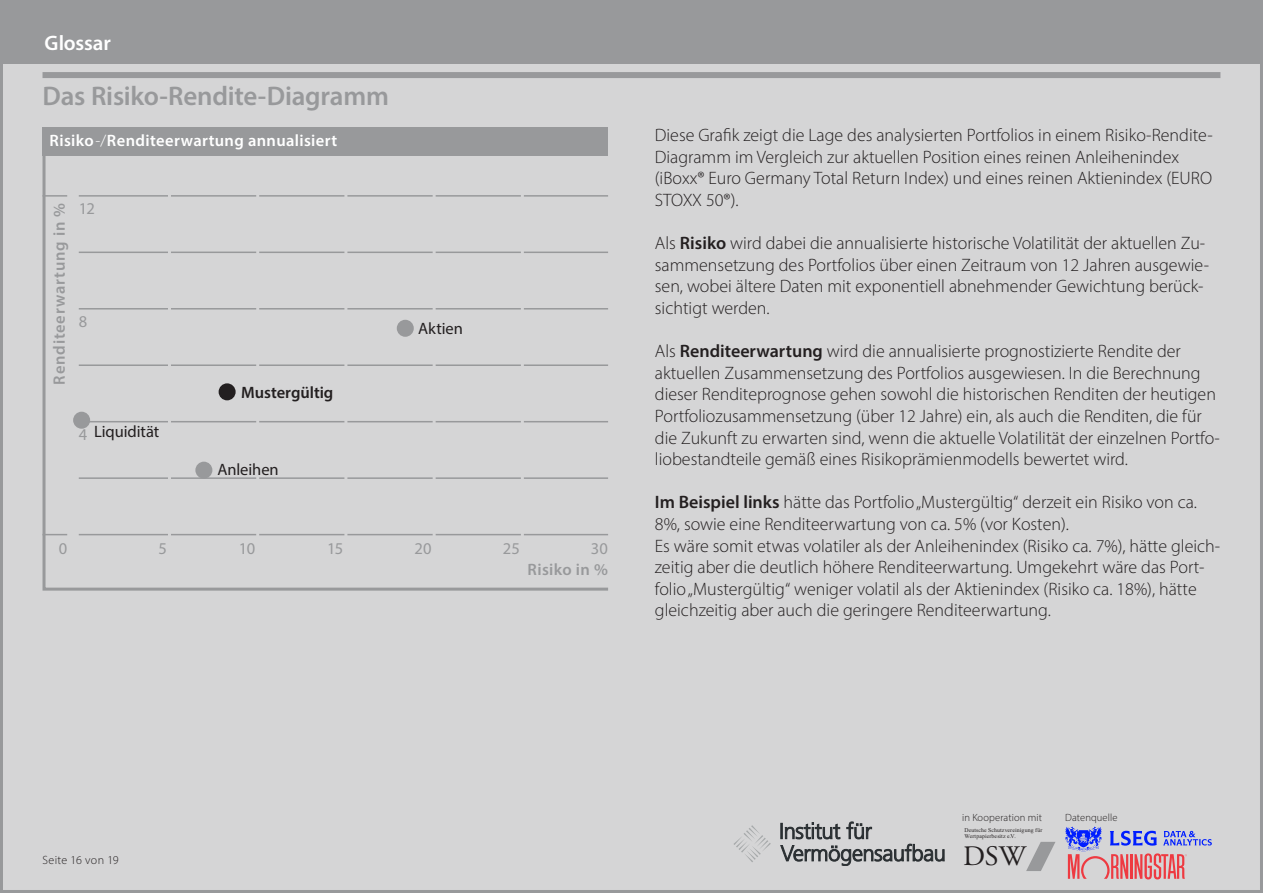
<style>
.page{position:relative;width:1263px;height:893px;background:#fff}
.page>*{position:absolute;margin:0;border:0;box-sizing:border-box;transform-origin:0 0}
.t1{font:28.2px "Adobe Garamond Pro";color:#231f20}
.t2{font:600 27px "Myriad Pro";letter-spacing:-.01em;color:#98999b}
.t3{font:600 21px "Myriad Pro";letter-spacing:-.005em;color:#fff}
.t4{font:300 18px/21.6px "Myriad Pro";color:#231f20}
.t5{font:600 16.5px "Myriad Pro";letter-spacing:.02em;color:#fff}
.t6{font:16.5px "Myriad Pro";letter-spacing:-.005em;color:#231f20}
.t7{font:600 16.5px "Myriad Pro";letter-spacing:.045em;color:#98999b}
.t8{font:16.5px "Myriad Pro";letter-spacing:-.01em;color:#98999b}
.t9{font:600 16.5px "Myriad Pro";letter-spacing:-.005em;color:#231f20}
.t10{font:600 16.5px "Myriad Pro";letter-spacing:.02em;color:#98999b}
.t11{font:300 12px "Myriad Pro";letter-spacing:.025em;color:#231f20}
.t12{font:300 10.5px "Myriad Pro";letter-spacing:.01em;color:#231f20}
.t13{font:5.7px/6.1px "Times New Roman";letter-spacing:.02em;color:#231f20}
.s1{font-weight:300}
.s2{font-weight:600}
</style>
<div class="page">
<div style="left:2px;top:2px;width:1259px;height:889px;background:#d5d5d6"></div>
<div style="left:0;top:0;width:1263px;height:64px;background:#98999b"></div>
<svg style="left:42px;top:127px;width:566px;height:464px"></svg>
<div style="left:43px;top:128px;width:565px;height:28px;background:#98999b"></div>
<hr style="left:79px;top:195px;width:529px;height:2px;background:#98999b">
<hr style="left:79px;top:252px;width:529px;height:1px;background:#98999b">
<hr style="left:79px;top:308px;width:529px;height:2px;background:#98999b">
<hr style="left:79px;top:364px;width:529px;height:2px;background:#98999b">
<hr style="left:79px;top:421px;width:529px;height:1px;background:#98999b">
<hr style="left:79px;top:477px;width:529px;height:2px;background:#98999b">
<hr style="left:79px;top:534px;width:529px;height:1px;background:#98999b">
<hr style="left:43px;top:195px;width:24px;height:2px;background:#98999b">
<svg style="left:43px;top:534px;width:24px;height:1px"></svg>
<hr style="left:168px;top:193px;width:3px;height:346px;background:#d5d5d6">
<hr style="left:256px;top:193px;width:3px;height:346px;background:#d5d5d6">
<hr style="left:344px;top:193px;width:3px;height:346px;background:#d5d5d6">
<hr style="left:433px;top:193px;width:3px;height:346px;background:#d5d5d6">
<hr style="left:521px;top:193px;width:3px;height:346px;background:#d5d5d6">
<div style="left:219px;top:383px;width:17px;height:17px;background:#231f20;border-radius:50%"></div>
<div style="left:195px;top:462px;width:17px;height:17px;background:#98999b;border-radius:50%"></div>
<div style="left:397px;top:320px;width:17px;height:17px;background:#98999b;border-radius:50%"></div>
<div style="left:73px;top:412px;width:17px;height:17px;background:#98999b;border-radius:50%"></div>
<svg style="left:781px;top:822px;width:163px;height:44px"></svg>
<svg style="left:734px;top:825px;width:37px;height:37px"></svg>
<svg style="left:1026px;top:842px;width:29px;height:29px"></svg>
<svg style="left:1065px;top:827px;width:147px;height:52px"></svg>
<div style="left:43px;top:72px;width:1177px;height:6px;background:#98999b"></div>
<p class="t3" style="left:45px;top:29px;width:68px">Glossar</p>
<p class="t2" style="left:43px;top:79px;width:348px">Das Risiko-Rendite-Diagramm</p>
<p class="t5" style="left:50px;top:130px;width:289px">Risiko<span class="s1">-/</span>Renditeerwartung annualisiert</p>
<p class="t7" style="left:49px;top:385px;width:183px;rotate:-90deg">Renditeerwartung in %</p>
<p class="t8" style="left:79px;top:199px;width:18px">12</p>
<p class="t8" style="left:79px;top:312px;width:10px">8</p>
<p class="t8" style="left:79px;top:424px;width:10px">4</p>
<p class="t6" style="left:94px;top:421px;width:67px">Liquidität</p>
<p class="t9" style="left:241px;top:382px;width:94px">Mustergültig</p>
<p class="t6" style="left:217px;top:460px;width:63px">Anleihen</p>
<p class="t6" style="left:418px;top:319px;width:46px">Aktien</p>
<p class="t8" style="left:59px;top:538px;width:10px">0</p>
<p class="t8" style="left:159px;top:538px;width:10px">5</p>
<p class="t8" style="left:239px;top:538px;width:18px">10</p>
<p class="t8" style="left:327px;top:538px;width:18px">15</p>
<p class="t8" style="left:415px;top:538px;width:19px">20</p>
<p class="t8" style="left:503px;top:538px;width:19px">25</p>
<p class="t8" style="left:591px;top:538px;width:19px">30</p>
<p class="t10" style="left:528px;top:559px;width:82px">Risiko in %</p>
<p class="t4" style="left:655px;top:124px;width:559px">Diese Grafik zeigt die Lage des analysierten Portfolios in einem Risiko-Rendite-Diagramm im Vergleich zur aktuellen Position eines reinen Anleihenindex (iBoxx® Euro Germany Total Return Index) und eines reinen Aktienindex (EURO STOXX 50®).</p>
<p class="t4" style="left:655px;top:232px;width:556px">Als <span class="s2">Risiko</span> wird dabei die annualisierte historische Volatilität der aktuellen Zu&shy;sammensetzung des Portfolios über einen Zeitraum von 12 Jahren ausgewie&shy;sen, wobei ältere Daten mit exponentiell abnehmender Gewichtung berück&shy;sichtigt werden.</p>
<p class="t4" style="left:655px;top:340px;width:566px">Als <span class="s2">Renditeerwartung</span> wird die annualisierte prognostizierte Rendite der aktuellen Zusammensetzung des Portfolios ausgewiesen. In die Berechnung dieser Renditeprognose gehen sowohl die historischen Renditen der heutigen Portfoliozusammensetzung (über 12 Jahre) ein, als auch die Renditen, die für die Zukunft zu erwarten sind, wenn die aktuelle Volatilität der einzelnen Portfo&shy;liobestandteile gemäß eines Risikoprämienmodells bewertet wird.</p>
<p class="t4" style="left:655px;top:491px;width:544px"><span class="s2">Im Beispiel links</span> hätte das Portfolio „Mustergültig“ derzeit ein Risiko von ca.<br>8%, sowie eine Renditeerwartung von ca. 5% (vor Kosten).</p>
<p class="t4" style="left:655px;top:534px;width:567px">Es wäre somit etwas volatiler als der Anleihenindex (Risiko ca. 7%), hätte gleich&shy;zeitig aber die deutlich höhere Renditeerwartung. Umgekehrt wäre das Port&shy;folio „Mustergültig“ weniger volatil als der Aktienindex (Risiko ca. 18%), hätte gleichzeitig aber auch die geringere Renditeerwartung.</p>
<p class="t11" style="left:43px;top:852px;width:78px">Seite 16 von 19</p>
<p class="t12" style="left:962px;top:811px;width:81px">in Kooperation mit</p>
<p class="t13" style="left:964px;top:827px;width:79px">Deutsche Schutzvereinigung für<br>Wertpapierbesitz e.V.</p>
<h1 class="t1" style="left:963px;top:839px;width:64px">DSW</h1>
<p class="t12" style="left:1065px;top:811px;width:54px">Datenquelle</p>
</div>
